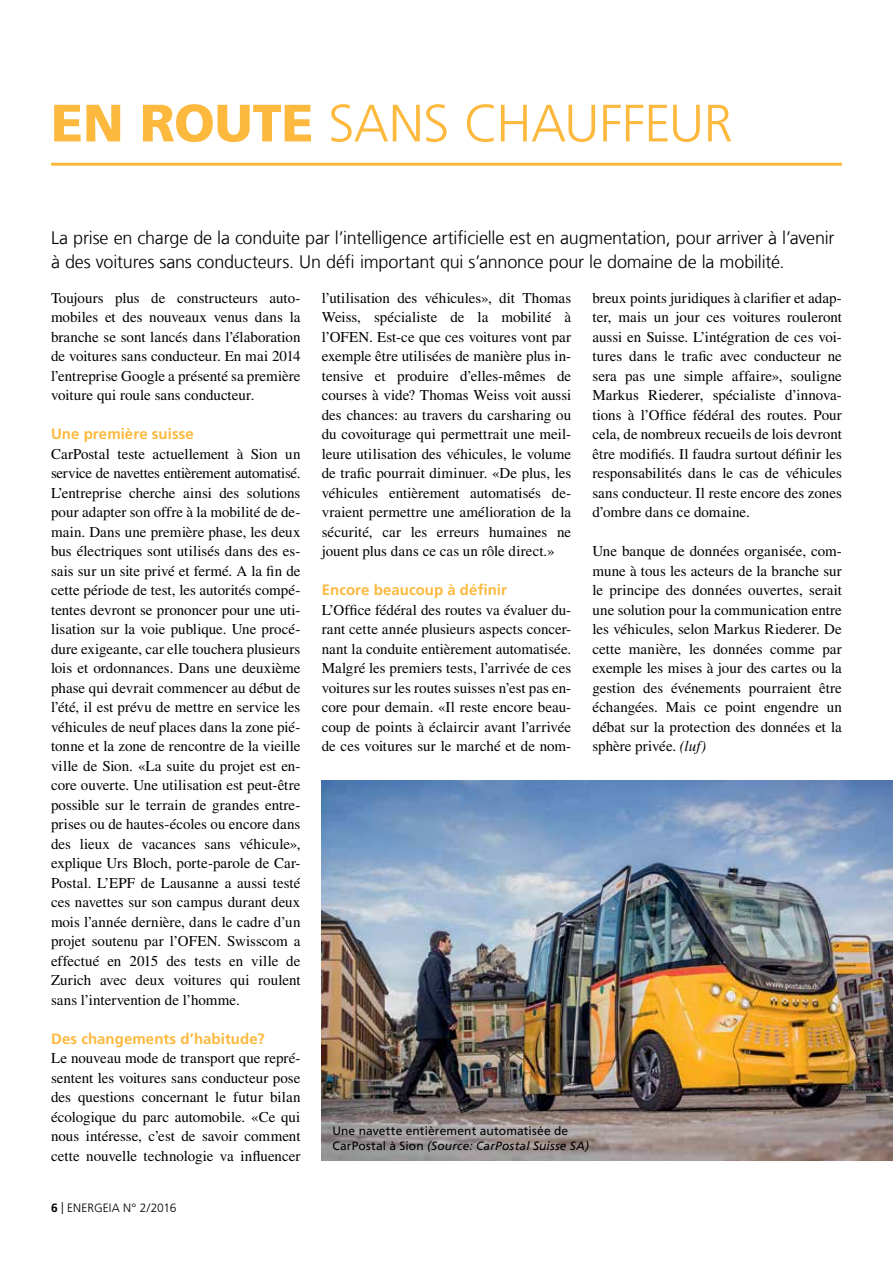
<style>
.page{position:relative;width:893px;height:1263px;background:#fff}
.page>*{position:absolute;margin:0;border:0;box-sizing:border-box;transform-origin:0 0}
.t1{font:900 52.5px "Frutiger LT Com";letter-spacing:-.005em;color:#fdb93e}
.t2{font:300 52.5px "Frutiger LT Com";color:#fdb93e}
.t3{font:300 18px/24px "Frutiger LT Com";letter-spacing:-.01em;color:#000}
.t4{font:15px/19.5px "Times LT Std";color:#000;text-align:justify}
.t5{font:700 15px "Frutiger LT Com";letter-spacing:.005em;color:#fdb93e}
.t6{font:12px/15px "Frutiger LT Com";letter-spacing:.015em;color:#000}
.t7{font:300 12px "Frutiger LT Com";color:#000}
.s1{font-weight:300}
.s2{font-style:italic}
.s3{font-weight:700}
</style>
<div class="page">
<img style="left:322px;top:781px;width:571px;height:380px">
<hr style="left:51px;top:163px;width:791px;height:3px;background:#fdb93e">
<h1 class="t1" style="left:51px;top:92px;width:307px">EN ROUTE <span class="s1">sans</span></h1>
<h1 class="t2" style="left:464px;top:93px;width:31px">chauffeur</h1>
<p class="t3" style="left:51px;top:226px;width:785px">La prise en charge de la conduite par l’intelligence artificielle est en augmentation, pour arriver à l’avenir à des voitures sans conducteurs. Un défi important qui s’annonce pour le domaine de la mobilité.</p>
<p class="t4" style="left:51px;top:288px;width:251px">Toujours plus de constructeurs auto&shy;mobiles et des nouveaux venus dans la branche se sont lancés dans l’élaboration de voitures sans conducteur. En mai 2014 l’entreprise Google a présenté sa première voiture qui roule sans conducteur.</p>
<p class="t5" style="left:51px;top:425px;width:144px">Une première suisse</p>
<p class="t4" style="left:51px;top:444px;width:251px">CarPostal teste actuellement à Sion un service de navettes entièrement automatisé.<br>L’entreprise cherche ainsi des solutions pour adapter son offre à la mobilité de de&shy;main. Dans une première phase, les deux bus électriques sont utilisés dans des es&shy;sais sur un site privé et fermé. A la fin de cette période de test, les autorités compé&shy;tentes devront se prononcer pour une uti&shy;lisation sur la voie publique. Une procé&shy;dure exigeante, car elle touchera plusieurs lois et ordonnances. Dans une deuxième phase qui devrait commencer au début de l’été, il est prévu de mettre en service les véhicules de neuf places dans la zone pié&shy;tonne et la zone de rencontre de la vieille ville de Sion. «La suite du projet est en&shy;core ouverte. Une utilisation est peut-être possible sur le terrain de grandes entre&shy;prises ou de hautes-écoles ou encore dans des lieux de vacances sans véhicule», explique Urs Bloch, porte-parole de Car-Postal. L’EPF de Lausanne a aussi testé ces navettes sur son campus durant deux mois l’année dernière, dans le cadre d’un projet soutenu par l’OFEN. Swisscom a effectué en 2015 des tests en ville de Zurich avec deux voitures qui roulent sans l’intervention de l’homme.</p>
<p class="t5" style="left:51px;top:1030px;width:215px">Des changements d’habitude?</p>
<p class="t4" style="left:51px;top:1048px;width:251px">Le nouveau mode de transport que repré&shy;sentent les voitures sans conducteur pose des questions concernant le futur bilan écologique du parc automobile. «Ce qui nous intéresse, c’est de savoir comment cette nouvelle technologie va influencer</p>
<p class="t4" style="left:322px;top:288px;width:251px">l’utilisation des véhicules», dit Thomas Weiss, spécialiste de la mobilité à l’OFEN. Est-ce que ces voitures vont par exemple être utilisées de manière plus in&shy;tensive et produire d’elles-mêmes de courses à vide? Thomas Weiss voit aussi des chances: au travers du carsharing ou du covoiturage qui permettrait une meil&shy;leure utilisation des véhicules, le volume de trafic pourrait diminuer. «De plus, les véhicules entièrement automatisés de&shy;vraient permettre une amélioration de la sécurité, car les erreurs humaines ne jouent plus dans ce cas un rôle direct.»</p>
<p class="t5" style="left:322px;top:581px;width:187px">Encore beaucoup à définir</p>
<p class="t4" style="left:322px;top:600px;width:251px">L’Office fédéral des routes va évaluer du&shy;rant cette année plusieurs aspects concer&shy;nant la conduite entièrement automatisée.<br>Malgré les premiers tests, l’arrivée de ces voitures sur les routes suisses n’est pas en&shy;core pour demain. «Il reste encore beau&shy;coup de points à éclaircir avant l’arrivée de ces voitures sur le marché et de nom-</p>
<p class="t4" style="left:592px;top:288px;width:251px">breux points juridiques à clarifier et adap&shy;ter, mais un jour ces voitures rouleront aussi en Suisse. L’intégration de ces voi&shy;tures dans le trafic avec conducteur ne sera pas une simple affaire», souligne Markus Riederer, spécialiste d’innova&shy;tions à l’Office fédéral des routes. Pour cela, de nombreux recueils de lois devront être modifiés. Il faudra surtout définir les responsabilités dans le cas de véhicules sans conducteur. Il reste encore des zones d’ombre dans ce domaine.</p>
<p class="t4" style="left:592px;top:541px;width:251px">Une banque de données organisée, com&shy;mune à tous les acteurs de la branche sur le principe des données ouvertes, serait une solution pour la communication entre les véhicules, selon Markus Riederer. De cette manière, les données comme par exemple les mises à jour des cartes ou la gestion des événements pourraient être échangées. Mais ce point engendre un débat sur la protection des données et la sphère privée. <span class="s2">(luf)</span></p>
<p class="t6" style="left:332px;top:1124px;width:258px">Une navette entièrement automatisée de<br>CarPostal à Sion <span class="s2">(Source: CarPostal Suisse SA)</span></p>
<p class="t7" style="left:51px;top:1201px;width:127px"><span class="s3">6</span> | ENERGEIA N° 2/2016</p>
</div>
